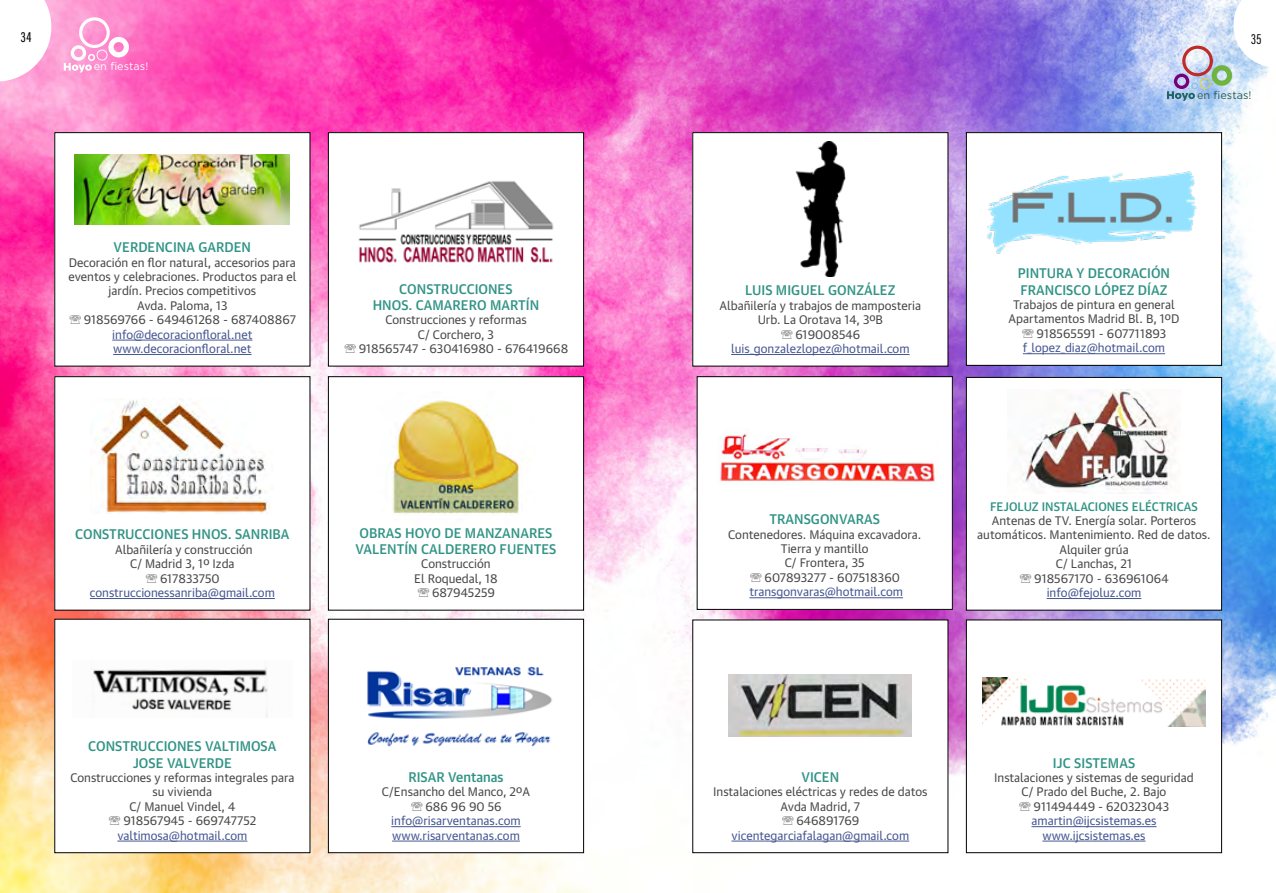
<style>
.page{position:relative;width:1276px;height:893px;background:#fff}
.page>*{position:absolute;margin:0;border:0;box-sizing:border-box;transform-origin:0 0}
.t1{font:15px "Acumin Variable Concept";color:#000}
.t2{font:500 13.5px/16.2px "Guardian Sans Text";color:#309385}
.t3{font:12px/14.4px "Guardian Sans Text";color:#484848}
.t4{font:12px/14.4px "Guardian Sans Text";color:#465792}
.t5{font:500 12px "Guardian Sans Text";color:#309385}
.t6{font:10.95px "Gotham";color:#fff}
.t7{font:10.95px "Gotham";color:#27584e}
</style>
<div class="page">
<img style="left:0;top:0;width:1276px;height:893px">
<svg style="left:0;top:0;width:51px;height:82px"></svg>
<svg style="left:64px;top:17px;width:65px;height:56px"></svg>
<svg style="left:1167px;top:0;width:109px;height:101px"></svg>
<div style="left:55px;top:133px;width:255px;height:233px;background:#fff"></div>
<hr style="left:112px;top:340px;width:140px;height:1px;background:#465792">
<hr style="left:113px;top:354px;width:139px;height:1px;background:#465792">
<div style="left:693px;top:133px;width:255px;height:233px;background:#fff"></div>
<hr style="left:731px;top:354px;width:178px;height:1px;background:#465792">
<div style="left:55px;top:377px;width:255px;height:233px;background:#fff"></div>
<hr style="left:90px;top:598px;width:185px;height:1px;background:#465792">
<div style="left:966px;top:133px;width:255px;height:232px;background:#fff"></div>
<hr style="left:1023px;top:353px;width:142px;height:1px;background:#465792">
<div style="left:966px;top:132px;width:256px;height:234px;border:1px solid #000"></div>
<div style="left:328px;top:377px;width:255px;height:233px;background:#fff"></div>
<div style="left:328px;top:376px;width:256px;height:234px;border:1px solid #000"></div>
<div style="left:693px;top:620px;width:255px;height:233px;background:#fff"></div>
<hr style="left:731px;top:841px;width:178px;height:1px;background:#465792">
<div style="left:328px;top:133px;width:255px;height:233px;background:#fff"></div>
<div style="left:328px;top:132px;width:256px;height:234px;border:1px solid #000"></div>
<div style="left:697px;top:377px;width:255px;height:232px;background:#fff"></div>
<hr style="left:749px;top:597px;width:154px;height:1px;background:#465792">
<div style="left:697px;top:376px;width:255px;height:234px;border:1px solid #000"></div>
<div style="left:55px;top:619px;width:255px;height:234px;background:#fff"></div>
<hr style="left:117px;top:841px;width:130px;height:1px;background:#465792">
<div style="left:966px;top:377px;width:255px;height:233px;background:#fff"></div>
<hr style="left:1046px;top:598px;width:95px;height:1px;background:#465792">
<div style="left:966px;top:377px;width:256px;height:233px;border:1px solid #000"></div>
<div style="left:328px;top:619px;width:255px;height:234px;background:#fff"></div>
<hr style="left:391px;top:826px;width:130px;height:1px;background:#465792">
<hr style="left:392px;top:841px;width:128px;height:1px;background:#465792">
<div style="left:328px;top:619px;width:256px;height:234px;border:1px solid #000"></div>
<div style="left:966px;top:620px;width:255px;height:233px;background:#fff"></div>
<hr style="left:1031px;top:826px;width:125px;height:1px;background:#465792">
<hr style="left:1042px;top:841px;width:103px;height:1px;background:#465792">
<div style="left:966px;top:620px;width:256px;height:233px;border:1px solid #000"></div>
<img style="left:91px;top:399px;width:183px;height:114px">
<img style="left:358px;top:181px;width:196px;height:82px">
<img style="left:93px;top:667px;width:175px;height:50px">
<img style="left:392px;top:400px;width:130px;height:114px">
<img style="left:795px;top:141px;width:51px;height:136px">
<img style="left:720px;top:434px;width:218px;height:50px">
<img style="left:1020px;top:390px;width:156px;height:102px">
<img style="left:729px;top:674px;width:183px;height:62px">
<img style="left:982px;top:677px;width:223px;height:49px">
<img style="left:367px;top:666px;width:185px;height:81px">
<img style="left:75px;top:154px;width:215px;height:70px">
<img style="left:987px;top:171px;width:210px;height:83px">
<p class="t1" style="left:21px;top:26px;width:12px">34</p>
<p class="t1" style="left:1251px;top:28px;width:12px">35</p>
<p class="t6" style="left:94px;top:60px;width:56px">en fiestas!</p>
<p class="t7" style="left:1197px;top:89px;width:56px">en fiestas!</p>
<p class="t2" style="left:114px;top:238px;width:139px">VERDENCINA GARDEN</p>
<p class="t3" style="left:69px;top:254px;width:228px">Decoración en flor natural, accesorios para</p>
<p class="t3" style="left:68px;top:268px;width:229px">eventos y celebraciones. Productos para el</p>
<p class="t3" style="left:109px;top:283px;width:149px">jardín. Precios competitivos</p>
<p class="t3" style="left:137px;top:297px;width:92px">Avda. Paloma, 13</p>
<p class="t3" style="left:84px;top:311px;width:214px">918569766 - 649461268 - 687408867</p>
<p class="t4" style="left:112px;top:326px;width:142px">info@decoracionfloral.net www.decoracionfloral.net</p>
<p class="t2" style="left:373px;top:279px;width:168px;text-align:center">CONSTRUCCIONES<br>HNOS. CAMARERO MARTÍN</p>
<p class="t3" style="left:385px;top:311px;width:143px">Construcciones y reformas</p>
<p class="t3" style="left:418px;top:326px;width:78px">C/ Corchero, 3</p>
<p class="t3" style="left:359px;top:340px;width:211px">918565747 - 630416980 - 676419668</p>
<p class="t2" style="left:75px;top:525px;width:216px">CONSTRUCCIONES HNOS. SANRIBA</p>
<p class="t3" style="left:115px;top:541px;width:139px">Albañilería y construcción</p>
<p class="t3" style="left:130px;top:555px;width:106px">C/ Madrid 3, 1º Izda</p>
<p class="t3" style="left:160px;top:570px;width:61px">617833750</p>
<p class="t4" style="left:90px;top:584px;width:187px">construccionessanriba@gmail.com</p>
<p class="t2" style="left:88px;top:737px;width:190px;text-align:center">CONSTRUCCIONES VALTIMOSA<br>JOSE VALVERDE</p>
<p class="t3" style="left:70px;top:769px;width:225px">Construcciones y reformas integrales para</p>
<p class="t3" style="left:153px;top:784px;width:61px">su vivienda</p>
<p class="t3" style="left:129px;top:798px;width:107px">C/ Manuel Vindel, 4</p>
<p class="t3" style="left:123px;top:812px;width:135px">918567945 - 669747752</p>
<p class="t4" style="left:117px;top:827px;width:131px">valtimosa@hotmail.com</p>
<p class="t2" style="left:355px;top:523px;width:202px">OBRAS HOYO DE MANZANARES<br>VALENTÍN CALDERERO FUENTES</p>
<p class="t3" style="left:421px;top:555px;width:71px">Construcción</p>
<p class="t3" style="left:414px;top:570px;width:85px">El Roquedal, 18</p>
<p class="t3" style="left:432px;top:584px;width:64px">687945259</p>
<p class="t2" style="left:408px;top:768px;width:97px">RISAR Ventanas</p>
<p class="t3" style="left:425px;top:784px;width:106px;text-indent:-43px">C/Ensancho del Manco, 2ºA<br>686 96 90 56</p>
<p class="t4" style="left:391px;top:812px;width:131px">info@risarventanas.com www.risarventanas.com</p>
<p class="t2" style="left:745px;top:281px;width:152px">LUIS MIGUEL GONZÁLEZ</p>
<p class="t3" style="left:719px;top:297px;width:203px">Albañilería y trabajos de mamposteria</p>
<p class="t3" style="left:757px;top:311px;width:127px">Urb. La Orotava 14, 3ºB</p>
<p class="t3" style="left:795px;top:326px;width:66px">619008546</p>
<p class="t4" style="left:731px;top:340px;width:180px">luis_gonzalezlopez@hotmail.com</p>
<p class="t2" style="left:1018px;top:264px;width:154px">PINTURA Y DECORACIÓN<br>FRANCISCO LÓPEZ DÍAZ</p>
<p class="t3" style="left:1013px;top:296px;width:163px">Trabajos de pintura en general</p>
<p class="t3" style="left:1008px;top:311px;width:172px">Apartamentos Madrid Bl. B, 1ºD</p>
<p class="t3" style="left:1036px;top:325px;width:131px">918565591 - 607711893</p>
<p class="t4" style="left:1023px;top:339px;width:144px">f_lopez_diaz@hotmail.com</p>
<p class="t2" style="left:769px;top:510px;width:112px">TRANSGONVARAS</p>
<p class="t3" style="left:728px;top:526px;width:195px">Contenedores. Máquina excavadora.</p>
<p class="t3" style="left:781px;top:540px;width:89px">Tierra y mantillo</p>
<p class="t3" style="left:784px;top:555px;width:82px">C/ Frontera, 35</p>
<p class="t3" style="left:764px;top:569px;width:137px">607893277 - 607518360</p>
<p class="t4" style="left:749px;top:583px;width:155px">transgonvaras@hotmail.com</p>
<p class="t5" style="left:990px;top:496px;width:209px">FEJOLUZ INSTALACIONES ELÉCTRICAS</p>
<p class="t3" style="left:991px;top:512px;width:206px">Antenas de TV. Energía solar. Porteros</p>
<p class="t3" style="left:977px;top:527px;width:235px">automáticos. Mantenimiento. Red de datos.</p>
<p class="t3" style="left:1059px;top:541px;width:71px">Alquiler grúa</p>
<p class="t3" style="left:1056px;top:555px;width:78px">C/ Lanchas, 21</p>
<p class="t3" style="left:1034px;top:570px;width:136px">918567170 - 636961064</p>
<p class="t4" style="left:1046px;top:584px;width:96px">info@fejoluz.com</p>
<p class="t2" style="left:801px;top:768px;width:39px">VICEN</p>
<p class="t3" style="left:713px;top:784px;width:216px">Instalaciones eléctricas y redes de datos</p>
<p class="t3" style="left:780px;top:798px;width:81px">Avda Madrid, 7</p>
<p class="t3" style="left:796px;top:812px;width:65px">646891769</p>
<p class="t4" style="left:731px;top:827px;width:179px">vicentegarciafalagan@gmail.com</p>
<p class="t2" style="left:1052px;top:753px;width:84px">IJC SISTEMAS</p>
<p class="t3" style="left:994px;top:769px;width:201px">Instalaciones y sistemas de seguridad</p>
<p class="t3" style="left:1021px;top:784px;width:146px">C/ Prado del Buche, 2. Bajo</p>
<p class="t3" style="left:1033px;top:798px;width:137px">911494449 - 620323043</p>
<p class="t4" style="left:1031px;top:812px;width:127px;text-align:center">amartin@ijcsistemas.es www.ijcsistemas.es</p>
</div>
